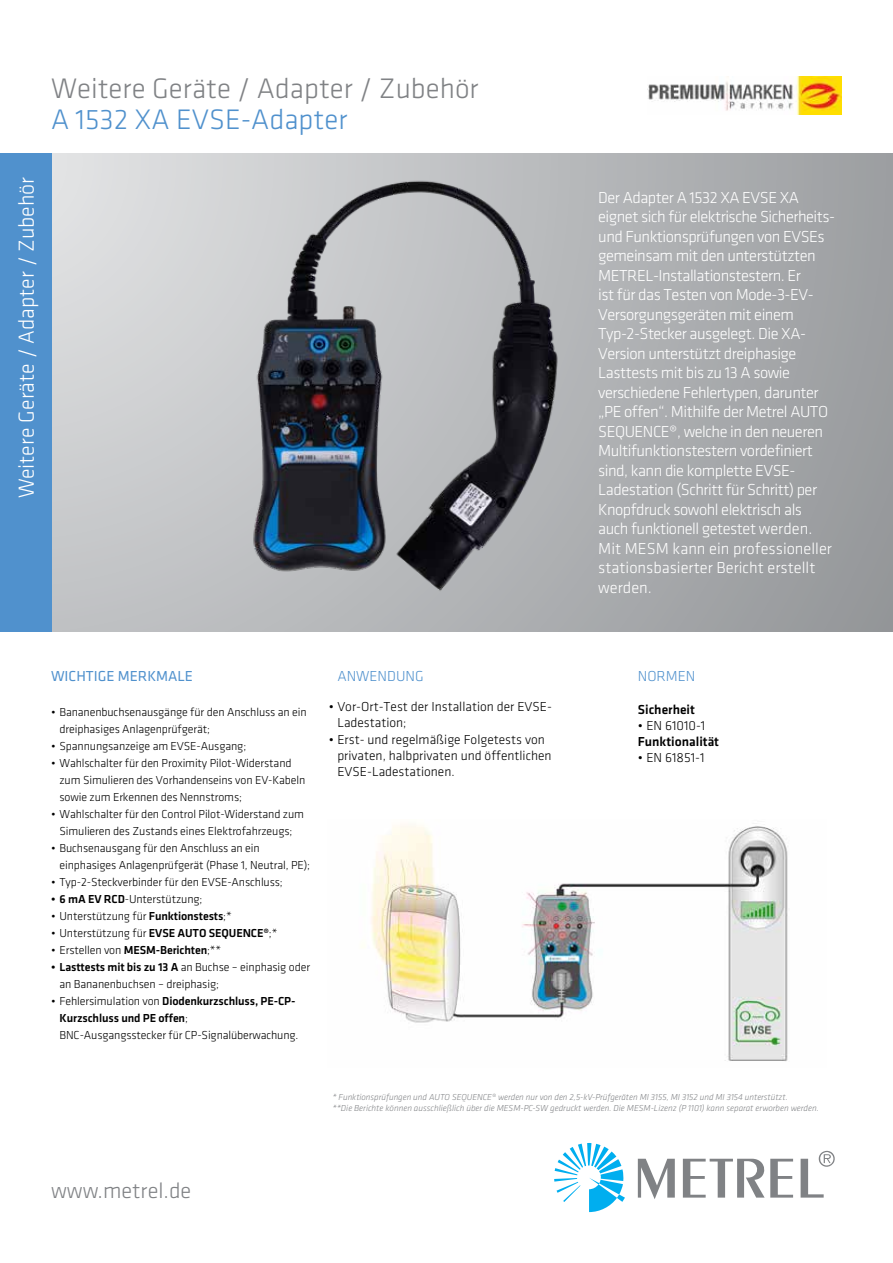
<style>
.page{position:relative;width:893px;height:1263px;background:#fff}
.page>*{position:absolute;margin:0;border:0;box-sizing:border-box;transform-origin:0 0}
.t1{font:300 29.25px "Klavika";color:#808285}
.t2{font:300 29.25px "Klavika";color:#5091cd}
.t3{font:300 22.5px "Klavika";color:#fff}
.t4{font:300 22.5px "Klavika";color:#808285}
.t5{font:300 16.5px/19.5px "Klavika";letter-spacing:-.03em;color:#fff}
.t6{font:15px "Klavika";color:#5091cd}
.t7{font:300 15px "Klavika";color:#5091cd}
.t8{font:300 13.5px/16.2px "Klavika";color:#000}
.t9{font:500 13.5px "Klavika";color:#000}
.t10{font:300 12px/17px "Klavika";letter-spacing:-.01em;color:#000}
.t11{font:italic 300 9px/10.8px "Klavika";color:#808285}
.s1{font-weight:500}
</style>
<div class="page">
<svg style="left:51px;top:153px;width:842px;height:478px;background:#a9abae"></svg>
<svg style="left:554px;top:1143px;width:71px;height:69px"></svg>
<svg style="left:638px;top:1150px;width:197px;height:49px"></svg>
<div style="left:0;top:153px;width:51px;height:478px;background:#5091cd"></div>
<img style="left:647px;top:76px;width:195px;height:39px">
<img style="left:64px;top:170px;width:521px;height:431px">
<img style="left:371px;top:825px;width:417px;height:236px">
<h1 class="t1" style="left:51px;top:72px;width:429px">Weitere Geräte / Adapter / Zubehör</h1>
<h1 class="t2" style="left:51px;top:104px;width:298px">A 1532 XA EVSE-Adapter</h1>
<h2 class="t3" style="left:14px;top:498px;width:323px;rotate:-90deg">Weitere Geräte / Adapter / Zubehör</h2>
<p class="t5" style="left:598px;top:188px;width:238px">Der Adapter A 1532 XA EVSE XA eignet sich für elektrische Sicherheits&shy;und Funktionsprüfungen von EVSEs gemeinsam mit den unterstützten METREL-Installationstestern. Er<br>ist für das Testen von Mode-3-EV-Versorgungsgeräten mit einem Typ-2-Stecker ausgelegt. Die XA-Version unterstützt dreiphasige Lasttests mit bis zu 13 A sowie verschiedene Fehlertypen, darunter „PE offen“. Mithilfe der Metrel AUTO SEQUENCE®, welche in den neueren Multifunktionstestern vordefiniert sind, kann die komplette EVSE-Ladestation (Schritt für Schritt) per Knopfdruck sowohl elektrisch als auch funktionell getestet werden.<br>Mit MESM kann ein professioneller stationsbasierter Bericht erstellt werden.</p>
<p class="t6" style="left:51px;top:668px;width:144px">WICHTIGE MERKMALE</p>
<p class="t10" style="left:60px;top:704px;width:249px;text-indent:-9px">• Bananenbuchsenausgänge für den Anschluss an ein dreiphasiges Anlagenprüfgerät;</p>
<p class="t10" style="left:51px;top:738px;width:197px">• Spannungsanzeige am EVSE-Ausgang;</p>
<p class="t10" style="left:60px;top:755px;width:247px;text-indent:-9px">• Wahlschalter für den Proximity Pilot-Widerstand zum Simulieren des Vorhandenseins von EV-Kabeln sowie zum Erkennen des Nennstroms;</p>
<p class="t10" style="left:51px;top:806px;width:254px;text-align:center">• Wahlschalter für den Control Pilot-Widerstand zum<br>Simulieren des Zustands eines Elektrofahrzeugs;</p>
<p class="t10" style="left:60px;top:840px;width:252px;text-indent:-9px">• Buchsenausgang für den Anschluss an ein einphasiges Anlagenprüfgerät (Phase 1, Neutral, PE);</p>
<p class="t10" style="left:51px;top:874px;width:233px">• Typ-2-Steckverbinder für den EVSE-Anschluss;</p>
<p class="t10" style="left:51px;top:891px;width:153px"><span class="s1">• 6 mA EV RCD</span>-Unterstützung;</p>
<p class="t10" style="left:51px;top:908px;width:182px">• Unterstützung für <span class="s1">Funktionstests</span>;*</p>
<p class="t10" style="left:51px;top:925px;width:228px">• Unterstützung für <span class="s1">EVSE AUTO SEQUENCE®</span>;*</p>
<p class="t10" style="left:51px;top:941px;width:172px">• Erstellen von <span class="s1">MESM-Berichten</span>;**</p>
<p class="t10" style="left:60px;top:958px;width:252px;text-indent:-9px"><span class="s1">• Lasttests mit bis zu 13 A</span> an Buchse – einphasig oder an Bananenbuchsen – dreiphasig;</p>
<p class="t10" style="left:60px;top:992px;width:240px;text-indent:-9px">• Fehlersimulation von <span class="s1">Diodenkurzschluss, PE-CP-<br>Kurzschluss und PE offen</span>;<br>BNC-Ausgangsstecker für CP-Signalüberwachung.</p>
<p class="t7" style="left:337px;top:668px;width:88px">ANWENDUNG</p>
<p class="t8" style="left:337px;top:699px;width:216px;text-indent:-9px">• Vor-Ort-Test der Installation der EVSE-<br>Ladestation;</p>
<p class="t8" style="left:337px;top:731px;width:216px;text-indent:-9px">• Erst- und regelmäßige Folgetests von privaten, halbprivaten und öffentlichen<br>EVSE-Ladestationen.</p>
<p class="t7" style="left:638px;top:668px;width:59px">NORMEN</p>
<p class="t9" style="left:638px;top:702px;width:59px">Sicherheit</p>
<p class="t8" style="left:638px;top:718px;width:69px">• EN 61010-1</p>
<p class="t9" style="left:638px;top:734px;width:83px">Funktionalität</p>
<p class="t8" style="left:638px;top:750px;width:68px">• EN 61851-1</p>
<p class="t11" style="left:332px;top:1092px;width:488px">* Funktionsprüfungen und AUTO SEQUENCE® werden nur von den 2,5-kV-Prüfgeräten MI 3155, MI 3152 und MI 3154 unterstützt.<br>**Die Berichte können ausschließlich über die MESM-PC-SW gedruckt werden. Die MESM-Lizenz (P 1101) kann separat erworben werden.</p>
<h2 class="t4" style="left:51px;top:1178px;width:142px">www.metrel.de</h2>
</div>
